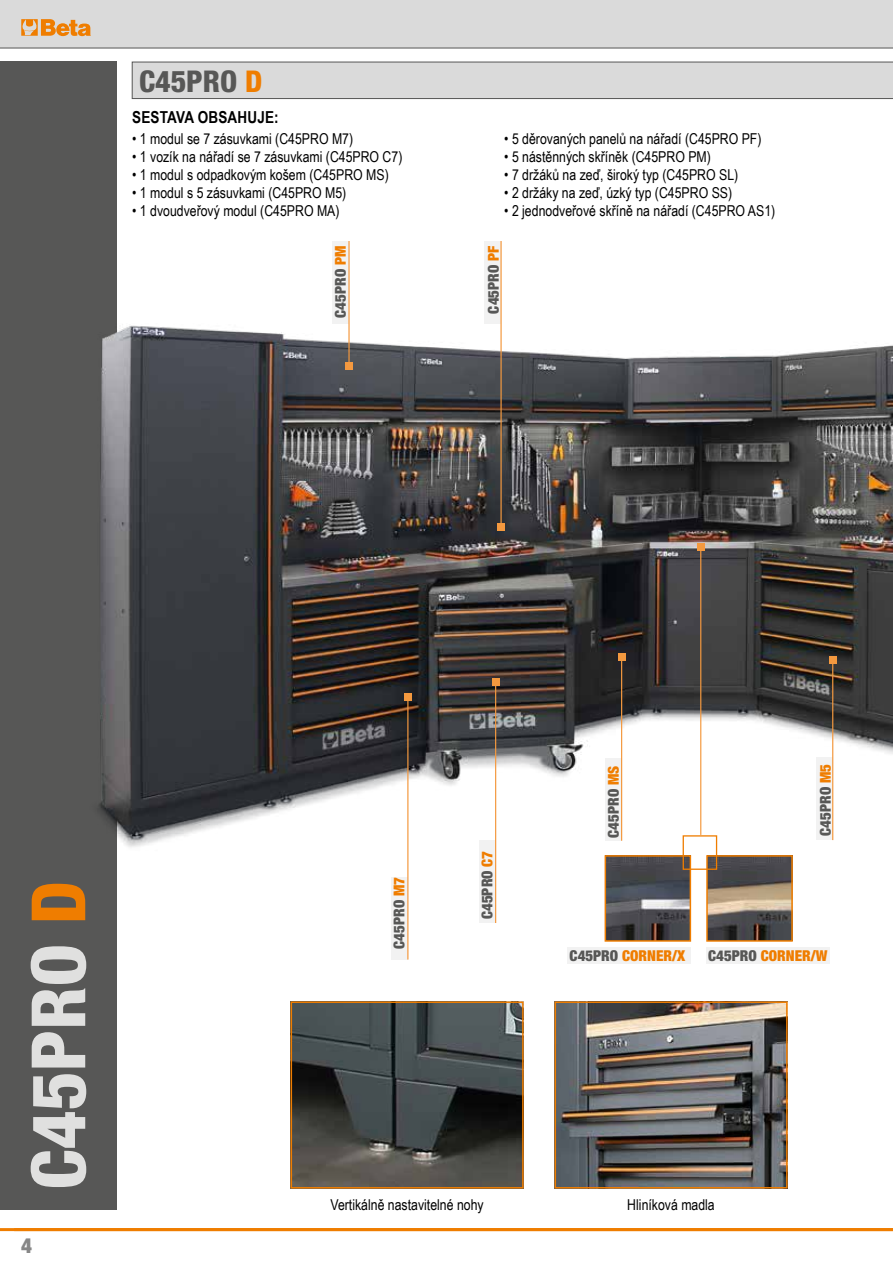
<style>
.page{position:relative;width:893px;height:1263px;background:#fff}
.page>*{position:absolute;margin:0;border:0;box-sizing:border-box;transform-origin:0 0}
.t1{font:800 condensed 75px "Helvetica Neue LT Std";color:#e0e0df}
.t2{font:800 condensed 30px "Helvetica Neue LT Std";color:#575756}
.t3{font:900 condensed 21px "Helvetica Neue LT Std";color:#878787}
.t4{font:700 16.5px "Arial Beta Narrow";letter-spacing:.01em;color:#000}
.t5{font:15px "Arial Beta Narrow";color:#000}
.t6{font:900 condensed 15px "Helvetica Neue LT Std";color:#575756}
.t7{font:900 condensed 15px "Helvetica Neue LT Std";color:#ef7d00}
.s1{color:#ef7d00}
.s2{color:#575756}
</style>
<div class="page">
<div style="left:0;top:0;width:893px;height:48px;background:#dadada"></div>
<div style="left:332px;top:241px;width:17px;height:82px;background:#f2f2f2"></div>
<div style="left:484px;top:241px;width:17px;height:82px;background:#f2f2f2"></div>
<div style="left:479px;top:841px;width:16px;height:82px;background:#f2f2f2"></div>
<div style="left:0;top:62px;width:117px;height:1148px;background:#575756"></div>
<div style="left:132px;top:62px;width:761px;height:37px;background:#dadada"></div>
<hr style="left:14px;top:1228px;width:879px;height:3px;background:#ef7d00">
<img style="left:98px;top:323px;width:795px;height:535px">
<div style="left:391px;top:877px;width:17px;height:82px;background:#f2f2f2"></div>
<hr style="left:407px;top:697px;width:1px;height:262px;background:#f4993f">
<div style="left:404px;top:693px;width:7px;height:8px;background:#f4993f"></div>
<hr style="left:495px;top:682px;width:1px;height:241px;background:#f4993f">
<div style="left:492px;top:679px;width:7px;height:7px;background:#f4993f"></div>
<hr style="left:621px;top:657px;width:1px;height:184px;background:#f4993f">
<div style="left:618px;top:654px;width:7px;height:7px;background:#f4993f"></div>
<hr style="left:700px;top:547px;width:1px;height:288px;background:#f4993f">
<div style="left:697px;top:543px;width:7px;height:7px;background:#f4993f"></div>
<div style="left:706px;top:947px;width:123px;height:17px;background:#f2f2f2"></div>
<div style="left:567px;top:947px;width:124px;height:17px;background:#f2f2f2"></div>
<img style="left:608px;top:858px;width:80px;height:81px">
<div style="left:605px;top:855px;width:86px;height:87px;border:2px solid #ef7d00"></div>
<img style="left:709px;top:858px;width:81px;height:81px">
<div style="left:706px;top:855px;width:87px;height:87px;border:2px solid #ef7d00"></div>
<div style="left:683px;top:835px;width:34px;height:35px;border:1px solid #ef7d00"></div>
<hr style="left:832px;top:659px;width:1px;height:181px;background:#f4993f">
<div style="left:829px;top:656px;width:7px;height:7px;background:#f4993f"></div>
<hr style="left:348px;top:241px;width:2px;height:125px;background:#f4993f">
<div style="left:345px;top:362px;width:8px;height:7px;background:#f4993f"></div>
<hr style="left:500px;top:241px;width:2px;height:286px;background:#f4993f">
<div style="left:497px;top:523px;width:8px;height:7px;background:#f4993f"></div>
<img style="left:294px;top:1004px;width:227px;height:181px">
<div style="left:291px;top:1001px;width:233px;height:187px;border:2px solid #ef7d00"></div>
<img style="left:558px;top:1004px;width:227px;height:181px">
<div style="left:555px;top:1001px;width:233px;height:187px;border:2px solid #ef7d00"></div>
<h2 class="t2" style="left:139px;top:63px;width:125px">C45PRO <span class="s1">D</span></h2>
<p class="t4" style="left:132px;top:104px;width:148px">SESTAVA OBSAHUJE:</p>
<p class="t5" style="left:132px;top:128px;width:222px">• 1 modul se 7 zásuvkami (C45PRO M7)</p>
<p class="t5" style="left:132px;top:146px;width:272px">• 1 vozík na nářadí se 7 zásuvkami (C45PRO C7)</p>
<p class="t5" style="left:132px;top:164px;width:258px">• 1 modul s odpadkovým košem (C45PRO MS)</p>
<p class="t5" style="left:132px;top:182px;width:216px">• 1 modul s 5 zásuvkami (C45PRO M5)</p>
<p class="t5" style="left:132px;top:200px;width:209px">• 1 dvoudveřový modul (C45PRO MA)</p>
<p class="t5" style="left:504px;top:128px;width:259px">• 5 děrovaných panelů na nářadí (C45PRO PF)</p>
<p class="t5" style="left:504px;top:146px;width:208px">• 5 nástěnných skříněk (C45PRO PM)</p>
<p class="t5" style="left:504px;top:164px;width:236px">• 7 držáků na zeď, široký typ (C45PRO SL)</p>
<p class="t5" style="left:504px;top:182px;width:229px">• 2 držáky na zeď, úzký typ (C45PRO SS)</p>
<p class="t5" style="left:504px;top:200px;width:272px">• 2 jednodveřové skříně na nářadí (C45PRO AS1)</p>
<p class="t6" style="left:331px;top:318px;width:73px;rotate:-90deg">C45PRO <span class="s1">PM</span></p>
<p class="t6" style="left:484px;top:313px;width:69px;rotate:-90deg">C45PRO <span class="s1">PF</span></p>
<h1 class="t1" style="left:12px;top:1190px;width:310px;rotate:-90deg">C45PRO <span class="s1">D</span></h1>
<h3 class="t3" style="left:21px;top:1233px;width:12px">4</h3>
<p class="t6" style="left:390px;top:948px;width:73px;rotate:-90deg">C45PRO <span class="s1">M7</span></p>
<p class="t6" style="left:478px;top:919px;width:70px;rotate:-90deg">C45PRO <span class="s1">C7</span></p>
<p class="t6" style="left:604px;top:837px;width:73px;rotate:-90deg">C45PRO <span class="s1">MS</span></p>
<p class="t6" style="left:816px;top:836px;width:73px;rotate:-90deg">C45PRO <span class="s1">M5</span></p>
<p class="t7" style="left:570px;top:947px;width:117px"><span class="s2">C45PRO</span> CORNER/X</p>
<p class="t7" style="left:708px;top:946px;width:121px"><span class="s2">C45PRO</span> CORNER/W</p>
<p class="t5" style="left:330px;top:1194px;width:155px">Vertikálně nastavitelné nohy</p>
<p class="t5" style="left:627px;top:1194px;width:89px">Hliníková madla</p>
</div>
